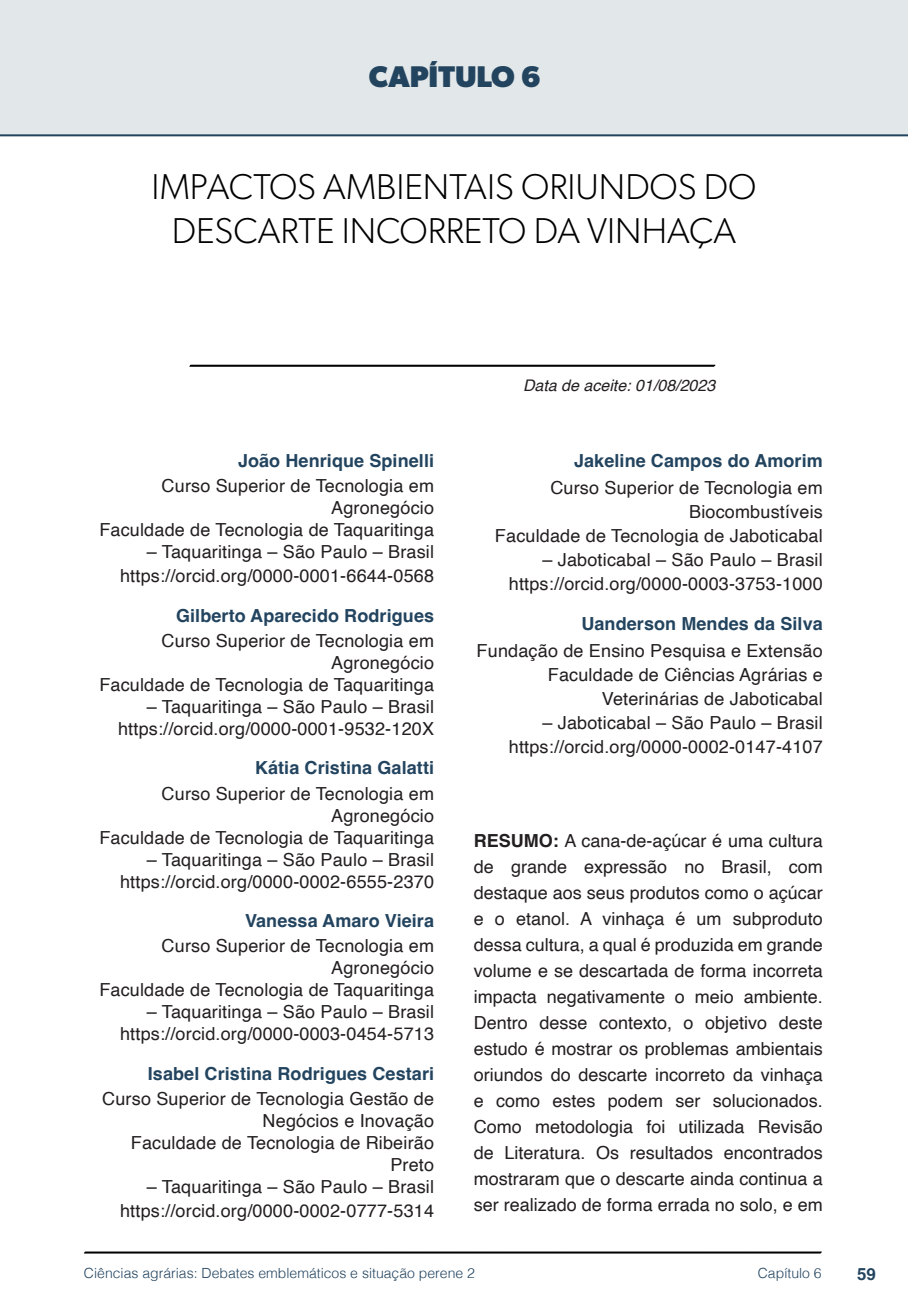
<style>
.page{position:relative;width:908px;height:1304px;background:#fff}
.page>*{position:absolute;margin:0;border:0;box-sizing:border-box;transform-origin:0 0}
.nome_artigos{font:300 36px/44px "Gibson";color:#000;text-align:center}
.capítulos{font:700 30px "Gibson";color:#23445f}
.info_autores{font:18px/22px "Helvetica";letter-spacing:.01em;color:#231f20;text-align:right}
.Resumos_e_PC_TXT{font:18px/26px "Helvetica";color:#231f20;text-align:justify}
.nome_autores{font:700 18px "Helvetica";letter-spacing:.005em;color:#23445f}
.t1{font:700 16.8px "Helvetica";color:#23445f}
.data{font:italic 16px "Helvetica";color:#231f20}
.t2{font:300 14px "Helvetica";color:#23445f}
.s1{font-weight:700}
</style>
<div class="page">
<svg style="left:84px;top:1251px;width:737px;height:3px;background:#515151"></svg>
<div style="left:0;top:0;width:907px;height:136px;background:#e2e7e9"></div>
<svg style="left:189px;top:364px;width:526px;height:3px;background:#4f4f4f"></svg>
<div style="left:44px;top:72px;width:68px;height:61px;background:#e2e7e9"></div>
<p class="capítulos" style="left:369px;top:58px;width:173px">CAPÍTULO 6</p>
<p class="nome_artigos" style="left:151px;top:164px;width:606px">IMPACTOS AMBIENTAIS ORIUNDOS DO<br>DESCARTE INCORRETO DA VINHAÇA</p>
<p class="nome_autores" style="left:238px;top:450px;width:197px">João Henrique Spinelli</p>
<p class="info_autores" style="left:161px;top:476px;width:274px">Curso Superior de Tecnologia em<br>Agronegócio</p>
<p class="info_autores" style="left:99px;top:520px;width:336px">Faculdade de Tecnologia de Taquaritinga</p>
<p class="info_autores" style="left:147px;top:542px;width:288px">– Taquaritinga – São Paulo – Brasil</p>
<p class="info_autores" style="left:120px;top:566px;width:315px">https://orcid.org/0000-0001-6644-0568</p>
<p class="nome_autores" style="left:176px;top:604px;width:259px">Gilberto Aparecido Rodrigues</p>
<p class="info_autores" style="left:161px;top:630px;width:274px">Curso Superior de Tecnologia em<br>Agronegócio</p>
<p class="info_autores" style="left:99px;top:674px;width:336px">Faculdade de Tecnologia de Taquaritinga</p>
<p class="info_autores" style="left:147px;top:696px;width:288px">– Taquaritinga – São Paulo – Brasil</p>
<p class="info_autores" style="left:118px;top:718px;width:317px">https://orcid.org/0000-0001-9532-120X</p>
<p class="nome_autores" style="left:255px;top:757px;width:180px">Kátia Cristina Galatti</p>
<p class="info_autores" style="left:161px;top:783px;width:274px">Curso Superior de Tecnologia em<br>Agronegócio</p>
<p class="info_autores" style="left:99px;top:827px;width:336px">Faculdade de Tecnologia de Taquaritinga</p>
<p class="info_autores" style="left:147px;top:849px;width:288px">– Taquaritinga – São Paulo – Brasil</p>
<p class="info_autores" style="left:120px;top:871px;width:315px">https://orcid.org/0000-0002-6555-2370</p>
<p class="nome_autores" style="left:245px;top:910px;width:190px">Vanessa Amaro Vieira</p>
<p class="info_autores" style="left:161px;top:936px;width:274px">Curso Superior de Tecnologia em<br>Agronegócio</p>
<p class="info_autores" style="left:99px;top:980px;width:336px">Faculdade de Tecnologia de Taquaritinga</p>
<p class="info_autores" style="left:147px;top:1002px;width:288px">– Taquaritinga – São Paulo – Brasil</p>
<p class="info_autores" style="left:120px;top:1024px;width:315px">https://orcid.org/0000-0003-0454-5713</p>
<p class="nome_autores" style="left:148px;top:1062px;width:287px">Isabel Cristina Rodrigues Cestari</p>
<p class="info_autores" style="left:102px;top:1088px;width:333px">Curso Superior de Tecnologia Gestão de<br>Negócios e Inovação</p>
<p class="info_autores" style="left:131px;top:1132px;width:305px">Faculdade de Tecnologia de Ribeirão<br>Preto</p>
<p class="info_autores" style="left:147px;top:1176px;width:288px">– Taquaritinga – São Paulo – Brasil</p>
<p class="info_autores" style="left:120px;top:1200px;width:315px">https://orcid.org/0000-0002-0777-5314</p>
<p class="data" style="left:523px;top:373px;width:194px">Data de aceite: 01/08/2023</p>
<p class="nome_autores" style="left:573px;top:450px;width:250px">Jakeline Campos do Amorim</p>
<p class="info_autores" style="left:550px;top:477px;width:274px;line-height:24px">Curso Superior de Tecnologia em<br>Biocombustíveis</p>
<p class="info_autores" style="left:494px;top:526px;width:329px">Faculdade de Tecnologia de Jaboticabal</p>
<p class="info_autores" style="left:542px;top:550px;width:282px">– Jaboticabal – São Paulo – Brasil</p>
<p class="info_autores" style="left:508px;top:574px;width:315px">https://orcid.org/0000-0003-3753-1000</p>
<p class="nome_autores" style="left:581px;top:612px;width:243px">Uanderson Mendes da Silva</p>
<p class="info_autores" style="left:476px;top:640px;width:347px">Fundação de Ensino Pesquisa e Extensão</p>
<p class="info_autores" style="left:547px;top:663px;width:276px;line-height:24px">Faculdade de Ciências Agrárias e<br>Veterinárias de Jaboticabal</p>
<p class="info_autores" style="left:542px;top:712px;width:282px">– Jaboticabal – São Paulo – Brasil</p>
<p class="info_autores" style="left:508px;top:736px;width:315px">https://orcid.org/0000-0002-0147-4107</p>
<p class="Resumos_e_PC_TXT" style="left:473px;top:828px;width:350px"><span class="s1">RESUMO:</span> A cana-de-açúcar é uma cultura de grande expressão no Brasil, com destaque aos seus produtos como o açúcar e o etanol. A vinhaça é um subproduto dessa cultura, a qual é produzida em grande volume e se descartada de forma incorreta impacta negativamente o meio ambiente.<br>Dentro desse contexto, o objetivo deste estudo é mostrar os problemas ambientais oriundos do descarte incorreto da vinhaça e como estes podem ser solucionados.<br>Como metodologia foi utilizada Revisão de Literatura. Os resultados encontrados mostraram que o descarte ainda continua a ser realizado de forma errada no solo, e em</p>
<p class="t2" style="left:84px;top:1261px;width:392px">Ciências agrárias: Debates emblemáticos e situação perene 2</p>
<p class="t2" style="left:757px;top:1261px;width:65px">Capítulo 6</p>
<p class="t1" style="left:856px;top:1264px;width:20px">59</p>
</div>
